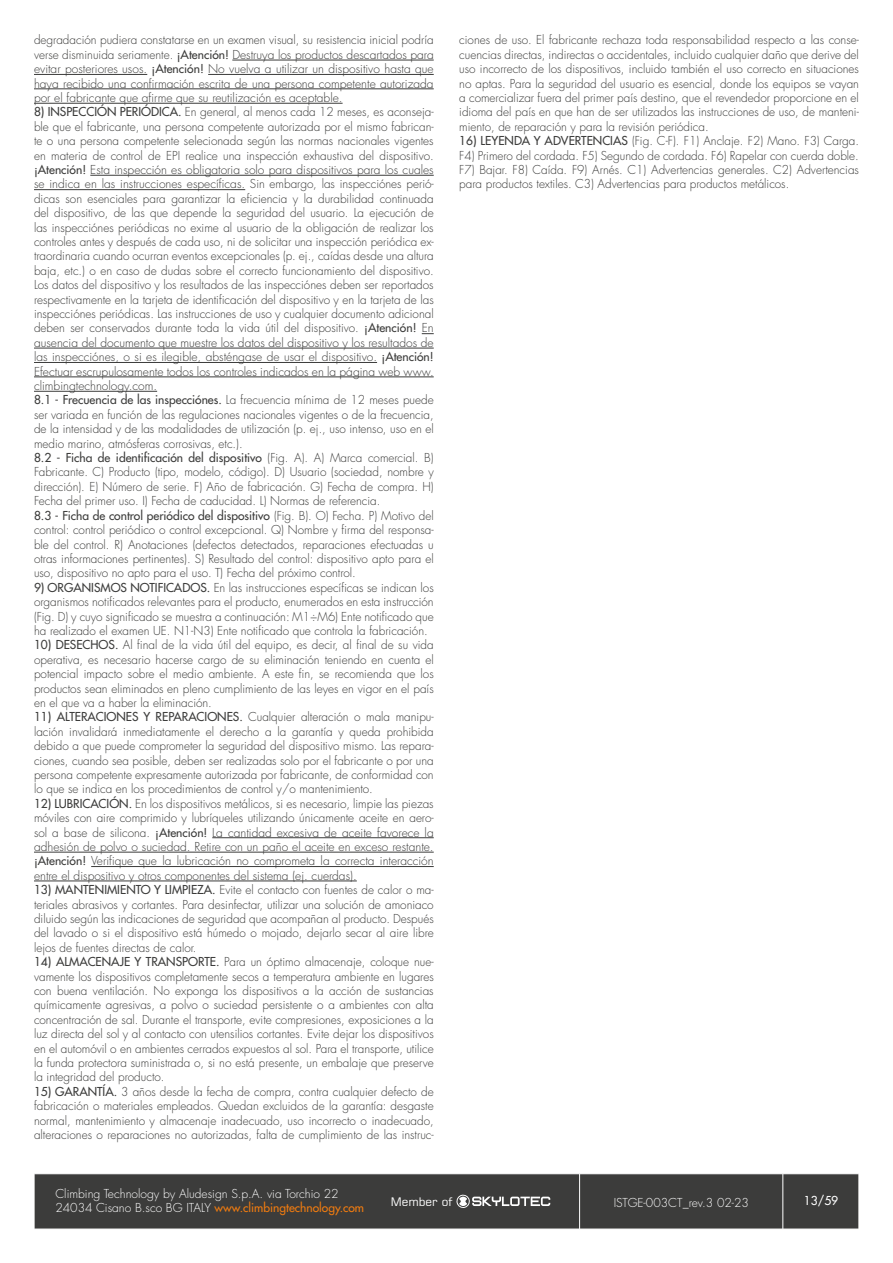
<style>
.page{position:relative;width:893px;height:1263px;background:#fff}
.page>*{position:absolute;margin:0;border:0;box-sizing:border-box;transform-origin:0 0}
.t1{font:300 12px/14.4px "Futura LTW1 G";color:#3c3c3b;text-align:justify}
.t2{font:300 12px/14.4px "Futura LTW1 G";color:#fff}
.t3{font:500 12px "Futura LTW1 G";color:#fff}
.t4{font:11.7px "Square 721 BT";color:#fff}
.s1{font-weight:500}
.s2{font-weight:500;color:#ef7b10}
</style>
<div class="page">
<div style="left:35px;top:1174px;width:824px;height:55px;background:#3c3c3b"></div>
<hr style="left:579px;top:1174px;width:1px;height:55px;background:#fff">
<hr style="left:782px;top:1174px;width:1px;height:55px;background:#fff">
<svg style="left:456px;top:1194px;width:94px;height:15px"></svg>
<hr style="left:232px;top:60px;width:202px;height:1px;background:#3c3c3b">
<hr style="left:34px;top:74px;width:113px;height:1px;background:#3c3c3b">
<hr style="left:208px;top:74px;width:226px;height:1px;background:#3c3c3b">
<hr style="left:34px;top:89px;width:400px;height:1px;background:#3c3c3b">
<hr style="left:34px;top:103px;width:309px;height:1px;background:#3c3c3b">
<hr style="left:90px;top:175px;width:344px;height:1px;background:#3c3c3b">
<hr style="left:34px;top:189px;width:211px;height:1px;background:#3c3c3b">
<svg style="left:422px;top:333px;width:12px;height:1px"></svg>
<hr style="left:34px;top:348px;width:400px;height:1px;background:#3c3c3b">
<hr style="left:34px;top:362px;width:343px;height:1px;background:#3c3c3b">
<hr style="left:34px;top:377px;width:400px;height:1px;background:#3c3c3b">
<hr style="left:34px;top:391px;width:123px;height:1px;background:#3c3c3b">
<hr style="left:212px;top:837px;width:222px;height:1px;background:#3c3c3b">
<hr style="left:34px;top:852px;width:400px;height:1px;background:#3c3c3b">
<hr style="left:91px;top:866px;width:343px;height:1px;background:#3c3c3b">
<hr style="left:34px;top:881px;width:323px;height:1px;background:#3c3c3b">
<p class="t1" style="left:34px;top:32px;width:401px">degradación pudiera constatarse en un examen visual, su resistencia inicial podría verse disminuida seriamente. <span class="s1">¡Atención!</span> Destruya los productos descartados para evitar posteriores usos. <span class="s1">¡Atención!</span> No vuelva a utilizar un dispositivo hasta que haya recibido una confirmación escrita de una persona competente autorizada por el fabricante que afirme que su reutilización es aceptable.</p>
<p class="t1" style="left:34px;top:104px;width:401px;text-align:left"><span class="s1">8) INSPECCIÓN PERIÓDICA.</span> En general, al menos cada 12 meses, es aconseja&shy;ble que el fabricante, una persona competente autorizada por el mismo fabrican&shy;te o una persona competente selecionada según las normas nacionales vigentes en materia de control de EPI realice una inspección exhaustiva del dispositivo. <span class="s1">¡Atención!</span> Esta inspección es obligatoria solo para dispositivos para los cuales se indica en las instrucciones específicas. Sin embargo, las inspecciónes perió&shy;dicas son esenciales para garantizar la eficiencia y la durabilidad continuada del dispositivo, de las que depende la seguridad del usuario. La ejecución de las inspecciónes periódicas no exime al usuario de la obligación de realizar los controles antes y después de cada uso, ni de solicitar una inspección periódica ex&shy;traordinaria cuando ocurran eventos excepcionales (p. ej., caídas desde una altura baja, etc.) o en caso de dudas sobre el correcto funcionamiento del dispositivo.<br>Los datos del dispositivo y los resultados de las inspecciónes deben ser reportados respectivamente en la tarjeta de identificación del dispositivo y en la tarjeta de las inspecciónes periódicas. Las instrucciones de uso y cualquier documento adicional deben ser conservados durante toda la vida útil del dispositivo. <span class="s1">¡Atención!</span> En ausencia del documento que muestre los datos del dispositivo y los resultados de las inspecciónes, o si es ilegible, absténgase de usar el dispositivo. <span class="s1">¡Atención!<br></span>Efectuar escrupulosamente todos los controles indicados en la página web www. climbingtechnology.com.<br><span class="s1">8.1 - Frecuencia de las inspecciónes.</span> La frecuencia mínima de 12 meses puede ser variada en función de las regulaciones nacionales vigentes o de la frecuencia, de la intensidad y de las modalidades de utilización (p. ej., uso intenso, uso en el medio marino, atmósferas corrosivas, etc.).<br><span class="s1">8.2 - Ficha de identificación del dispositivo</span> (Fig. A). A) Marca comercial. B)<br>Fabricante. C) Producto (tipo, modelo, código). D) Usuario (sociedad, nombre y dirección). E) Número de serie. F) Año de fabricación. G) Fecha de compra. H)<br>Fecha del primer uso. I) Fecha de caducidad. L) Normas de referencia.<br><span class="s1">8.3 - Ficha de control periódico del dispositivo</span> (Fig. B). O) Fecha. P) Motivo del control: control periódico o control excepcional. Q) Nombre y firma del responsa&shy;ble del control. R) Anotaciones (defectos detectados, reparaciones efectuadas u otras informaciones pertinentes). S) Resultado del control: dispositivo apto para el uso, dispositivo no apto para el uso. T) Fecha del próximo control.</p>
<p class="t1" style="left:34px;top:579px;width:401px"><span class="s1">9) ORGANISMOS NOTIFICADOS.</span> En las instrucciones específicas se indican los organismos notificados relevantes para el producto, enumerados en esta instrucción (Fig. D) y cuyo significado se muestra a continuación: M1÷M6) Ente notificado que ha realizado el examen UE. N1-N3) Ente notificado que controla la fabricación.</p>
<p class="t1" style="left:34px;top:637px;width:401px"><span class="s1">10) DESECHOS.</span> Al final de la vida útil del equipo, es decir, al final de su vida operativa, es necesario hacerse cargo de su eliminación teniendo en cuenta el potencial impacto sobre el medio ambiente. A este fin, se recomienda que los productos sean eliminados en pleno cumplimiento de las leyes en vigor en el país en el que va a haber la eliminación.</p>
<p class="t1" style="left:34px;top:709px;width:401px"><span class="s1">11) ALTERACIONES Y REPARACIONES.</span> Cualquier alteración o mala manipu&shy;lación invalidará inmediatamente el derecho a la garantía y queda prohibida debido a que puede comprometer la seguridad del dispositivo mismo. Las repara&shy;ciones, cuando sea posible, deben ser realizadas solo por el fabricante o por una persona competente expresamente autorizada por fabricante, de conformidad con lo que se indica en los procedimientos de control y/o mantenimiento.</p>
<p class="t1" style="left:34px;top:795px;width:401px"><span class="s1">12) LUBRICACIÓN.</span> En los dispositivos metálicos, si es necesario, limpie las piezas móviles con aire comprimido y lubríqueles utilizando únicamente aceite en aero&shy;sol a base de silicona. <span class="s1">¡Atención!</span> La cantidad excesiva de aceite favorece la adhesión de polvo o suciedad. Retire con un paño el aceite en exceso restante. <span class="s1">¡Atención!</span> Verifique que la lubricación no comprometa la correcta interacción entre el dispositivo y otros componentes del sistema (ej. cuerdas).</p>
<p class="t1" style="left:34px;top:882px;width:401px"><span class="s1">13) MANTENIMIENTO Y LIMPIEZA.</span> Evite el contacto con fuentes de calor o ma&shy;teriales abrasivos y cortantes. Para desinfectar, utilizar una solución de amoniaco diluido según las indicaciones de seguridad que acompañan al producto. Después del lavado o si el dispositivo está húmedo o mojado, dejarlo secar al aire libre lejos de fuentes directas de calor.</p>
<p class="t1" style="left:34px;top:954px;width:401px"><span class="s1">14) ALMACENAJE Y TRANSPORTE.</span> Para un óptimo almacenaje, coloque nue&shy;vamente los dispositivos completamente secos a temperatura ambiente en lugares con buena ventilación. No exponga los dispositivos a la acción de sustancias químicamente agresivas, a polvo o suciedad persistente o a ambientes con alta concentración de sal. Durante el transporte, evite compresiones, exposiciones a la luz directa del sol y al contacto con utensilios cortantes. Evite dejar los dispositivos en el automóvil o en ambientes cerrados expuestos al sol. Para el transporte, utilice la funda protectora suministrada o, si no está presente, un embalaje que preserve la integridad del producto.</p>
<p class="t1" style="left:34px;top:1083px;width:401px"><span class="s1">15) GARANTÍA.</span> 3 años desde la fecha de compra, contra cualquier defecto de fabricación o materiales empleados. Quedan excluidos de la garantía: desgaste normal, mantenimiento y almacenaje inadecuado, uso incorrecto o inadecuado, alteraciones o reparaciones no autorizadas, falta de cumplimiento de las instruc-</p>
<p class="t1" style="left:459px;top:32px;width:401px">ciones de uso. El fabricante rechaza toda responsabilidad respecto a las conse&shy;cuencias directas, indirectas o accidentales, incluido cualquier daño que derive del uso incorrecto de los dispositivos, incluido también el uso correcto en situaciones no aptas. Para la seguridad del usuario es esencial, donde los equipos se vayan a comercializar fuera del primer país destino, que el revendedor proporcione en el idioma del país en que han de ser utilizados las instrucciones de uso, de manteni&shy;miento, de reparación y para la revisión periódica.</p>
<p class="t1" style="left:459px;top:133px;width:401px"><span class="s1">16) LEYENDA Y ADVERTENCIAS</span> (Fig. C-F). F1) Anclaje. F2) Mano. F3) Carga.<br>F4) Primero del cordada. F5) Segundo de cordada. F6) Rapelar con cuerda doble.<br>F7) Bajar. F8) Caída. F9) Arnés. C1) Advertencias generales. C2) Advertencias para productos textiles. C3) Advertencias para productos metálicos.</p>
<p class="t2" style="left:55px;top:1185px;width:310px">Climbing Technology by Aludesign S.p.A. via Torchio 22<br>24034 Cisano B.sco BG ITALY <span class="s2">www.climbingtechnology.com</span></p>
<p class="t4" style="left:391px;top:1194px;width:63px">Member of</p>
<p class="t2" style="left:614px;top:1194px;width:137px">ISTGE-003CT_rev.3 02-23</p>
<p class="t3" style="left:804px;top:1191px;width:36px">13/59</p>
</div>
